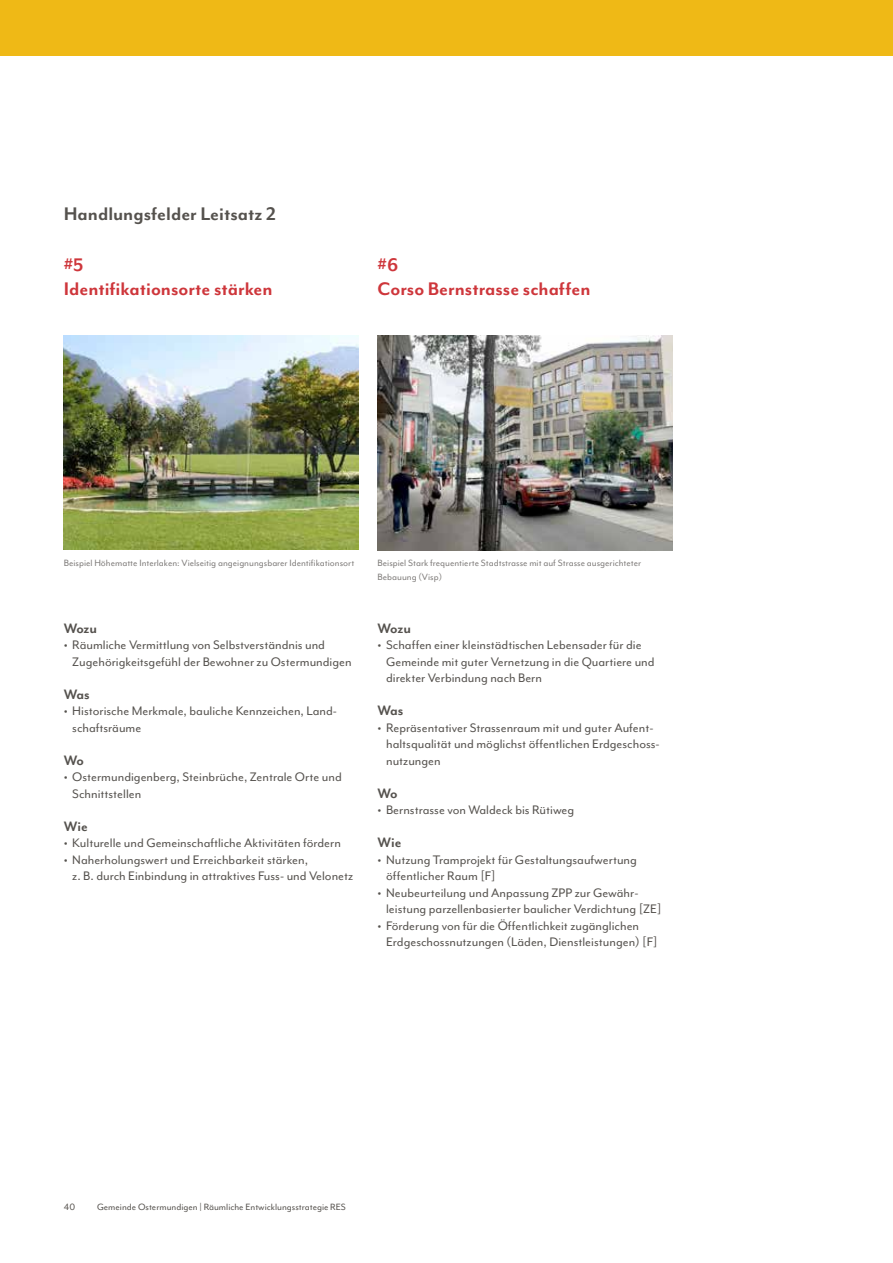
<style>
.page{position:relative;width:893px;height:1263px;background:#fff}
.page>*{position:absolute;margin:0;border:0;box-sizing:border-box;transform-origin:0 0}
.t1{font:700 21px/23.7px "Mr Eaves Mod OT";color:#ce363b}
.t2{font:700 21px "Mr Eaves Mod OT";color:#55524e}
.t3{font:700 15.75px "Mr Eaves Mod OT";letter-spacing:-.01em;color:#55524e}
.t4{font:14.25px/16.5px "Mr Eaves Mod OT";color:#55524e}
.t5{font:10.5px/13.5px "Mr Eaves Mod OT";color:#7f7c7a}
.t6{font:10.5px "Mr Eaves Mod OT";color:#55524e}
.s1{font-weight:700}
</style>
<div class="page">
<div style="left:0;top:0;width:893px;height:55px;background:#efb916"></div>
<img style="left:64px;top:336px;width:294px;height:214px">
<img style="left:378px;top:336px;width:294px;height:214px">
<h1 class="t2" style="left:64px;top:202px;width:214px">Handlungsfelder Leitsatz 2</h1>
<h1 class="t1" style="left:64px;top:253px;width:210px">#5<br>Identifikationsorte stärken</h1>
<h1 class="t1" style="left:378px;top:253px;width:214px">#6<br>Corso Bernstrasse schaffen</h1>
<p class="t5" style="left:64px;top:557px;width:292px">Beispiel Höhematte Interlaken: Vielseitig angeignungsbarer Identifikationsort</p>
<p class="t5" style="left:378px;top:557px;width:265px">Beispiel Stark frequentierte Stadtstrasse mit auf Strasse ausgerichteter<br>Bebauung (Visp)</p>
<p class="t3" style="left:64px;top:619px;width:35px">Wozu</p>
<p class="t4" style="left:72px;top:637px;width:281px;text-indent:-9px"><span class="s1">•</span> Räumliche Vermittlung von Selbstverständnis und<br>Zugehörigkeitsgefühl der Bewohner zu Ostermundigen</p>
<p class="t3" style="left:64px;top:685px;width:27px">Was</p>
<p class="t4" style="left:72px;top:703px;width:266px;text-indent:-9px"><span class="s1">•</span> Historische Merkmale, bauliche Kennzeichen, Land&shy;schaftsräume</p>
<p class="t3" style="left:64px;top:751px;width:22px">Wo</p>
<p class="t4" style="left:72px;top:769px;width:271px;text-indent:-9px"><span class="s1">•</span> Ostermundigenberg, Steinbrüche, Zentrale Orte und<br>Schnittstellen</p>
<p class="t3" style="left:64px;top:817px;width:26px">Wie</p>
<p class="t4" style="left:64px;top:835px;width:279px"><span class="s1">•</span> Kulturelle und Gemeinschaftliche Aktivitäten fördern</p>
<p class="t4" style="left:72px;top:851px;width:282px;text-indent:-9px"><span class="s1">•</span> Naherholungswert und Erreichbarkeit stärken,<br>z. B. durch Einbindung in attraktives Fuss- und Velonetz</p>
<p class="t3" style="left:378px;top:619px;width:35px">Wozu</p>
<p class="t4" style="left:386px;top:637px;width:270px;text-indent:-9px"><span class="s1">•</span> Schaffen einer kleinstädtischen Lebensader für die<br>Gemeinde mit guter Vernetzung in die Quartiere und direkter Verbindung nach Bern</p>
<p class="t3" style="left:378px;top:702px;width:27px">Was</p>
<p class="t4" style="left:386px;top:719px;width:275px;text-indent:-9px"><span class="s1">•</span> Repräsentativer Strassenraum mit und guter Aufent&shy;haltsqualität und möglichst öffentlichen Erdgeschoss&shy;nutzungen</p>
<p class="t3" style="left:378px;top:784px;width:22px">Wo</p>
<p class="t4" style="left:378px;top:802px;width:198px"><span class="s1">•</span> Bernstrasse von Waldeck bis Rütiweg</p>
<p class="t3" style="left:378px;top:834px;width:26px">Wie</p>
<p class="t4" style="left:386px;top:851px;width:252px;text-indent:-9px"><span class="s1">•</span> Nutzung Tramprojekt für Gestaltungsaufwertung öffentlicher Raum [F]</p>
<p class="t4" style="left:386px;top:884px;width:277px;text-indent:-9px"><span class="s1">•</span> Neubeurteilung und Anpassung ZPP zur Gewähr&shy;leistung parzellenbasierter baulicher Verdichtung [ZE]</p>
<p class="t4" style="left:386px;top:917px;width:273px;text-indent:-9px"><span class="s1">•</span> Förderung von für die Öffentlichkeit zugänglichen<br>Erdgeschossnutzungen (Läden, Dienstleistungen) [F]</p>
<p class="t6" style="left:64px;top:1201px;width:13px">40</p>
<p class="t6" style="left:97px;top:1201px;width:250px">Gemeinde Ostermundigen | Räumliche Entwicklungsstrategie RES</p>
</div>
